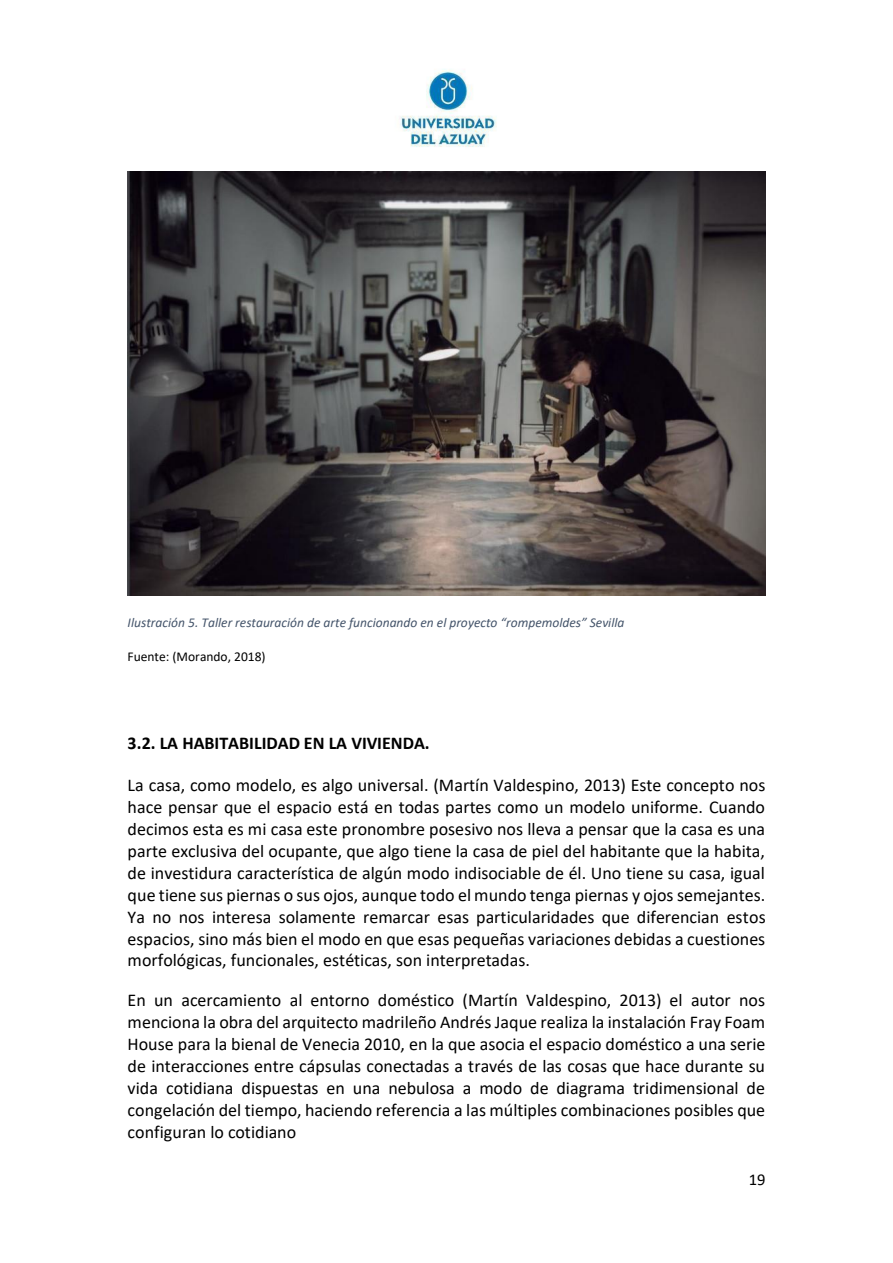
<style>
.page{position:relative;width:893px;height:1263px;background:#fff}
.page>*{position:absolute;margin:0;border:0;box-sizing:border-box;transform-origin:0 0}
.t1{font:18px/21.9px "Calibri";color:#000;text-align:justify}
.t2{font:700 18px "Calibri";color:#000}
.t3{font:16.5px "Calibri";color:#000}
.t4{font:italic 13.5px "Calibri";color:#44546a}
.t5{font:13.5px "Calibri";color:#000}
</style>
<div class="page">
<img style="left:387px;top:69px;width:119px;height:103px">
<img style="left:128px;top:172px;width:637px;height:424px">
<p class="t4" style="left:128px;top:613px;width:498px">Ilustración 5. Taller restauración de arte funcionando en el proyecto “rompemoldes” Sevilla</p>
<p class="t5" style="left:128px;top:647px;width:139px">Fuente: (Morando, 2018)</p>
<p class="t2" style="left:128px;top:730px;width:304px">3.2. LA HABITABILIDAD EN LA VIVIENDA.</p>
<p class="t1" style="left:128px;top:773px;width:640px">La casa, como modelo, es algo universal. (Martín Valdespino, 2013) Este concepto nos hace pensar que el espacio está en todas partes como un modelo uniforme. Cuando decimos esta es mi casa este pronombre posesivo nos lleva a pensar que la casa es una parte exclusiva del ocupante, que algo tiene la casa de piel del habitante que la habita, de investidura característica de algún modo indisociable de él. Uno tiene su casa, igual que tiene sus piernas o sus ojos, aunque todo el mundo tenga piernas y ojos semejantes.<br>Ya no nos interesa solamente remarcar esas particularidades que diferencian estos espacios, sino más bien el modo en que esas pequeñas variaciones debidas a cuestiones morfológicas, funcionales, estéticas, son interpretadas.</p>
<p class="t1" style="left:128px;top:989px;width:639px">En un acercamiento al entorno doméstico (Martín Valdespino, 2013) el autor nos menciona la obra del arquitecto madrileño Andrés Jaque realiza la instalación Fray Foam House para la bienal de Venecia 2010, en la que asocia el espacio doméstico a una serie de interacciones entre cápsulas conectadas a través de las cosas que hace durante su vida cotidiana dispuestas en una nebulosa a modo de diagrama tridimensional de congelación del tiempo, haciendo referencia a las múltiples combinaciones posibles que configuran lo cotidiano</p>
<p class="t3" style="left:749px;top:1168px;width:18px">19</p>
</div>
